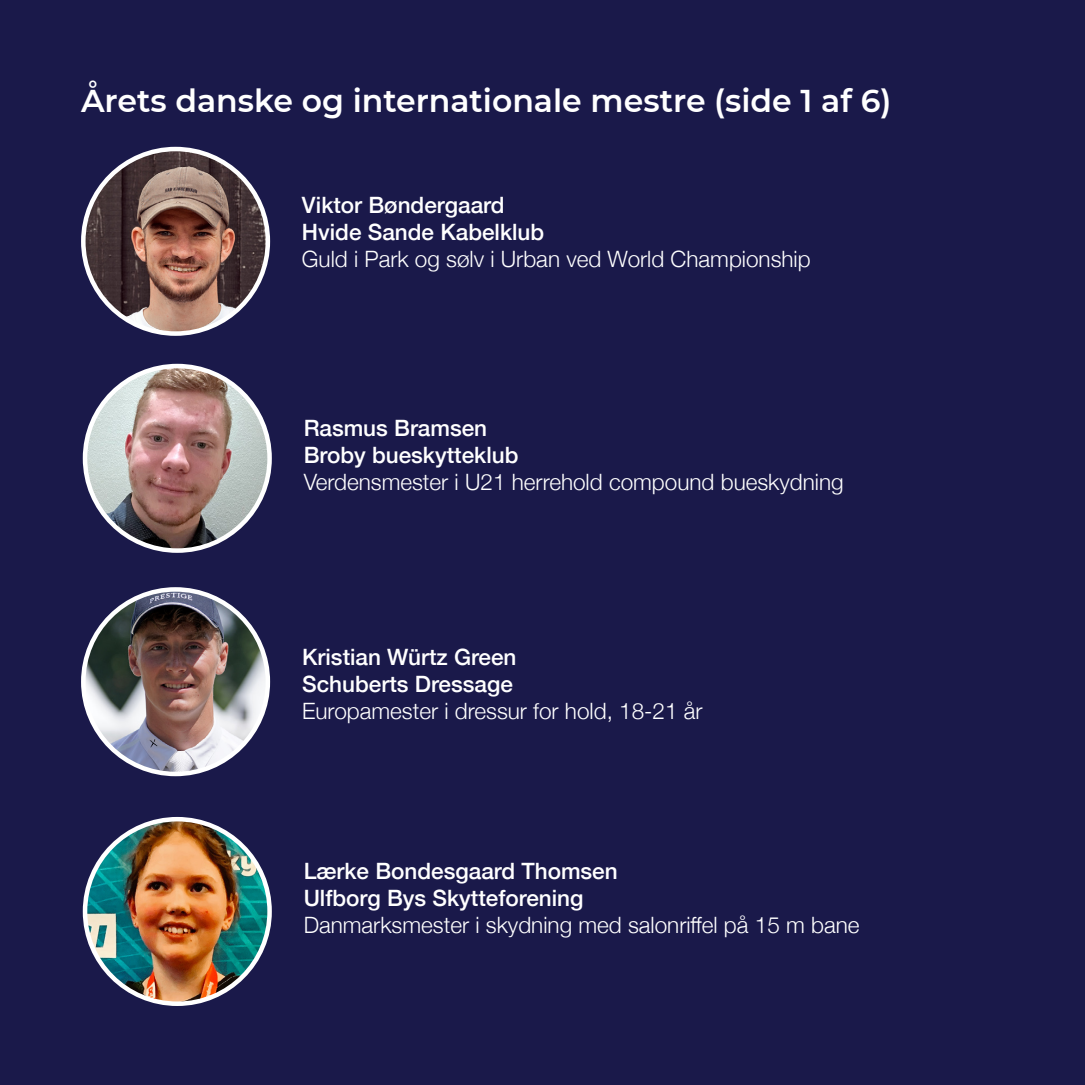
<style>
.page{position:relative;width:1085px;height:1085px;background:#fff}
.page>*{position:absolute;margin:0;border:0;box-sizing:border-box;transform-origin:0 0}
.t1{font:600 31.5px "Montserrat";color:#fff}
.t2{font:300 22.5px "Helvetica Neue";color:#fff}
.t3{font:500 22.5px "Helvetica Neue";color:#fff}
</style>
<div class="page">
<div style="left:0;top:0;width:1084px;height:1084px;background:#1a194a"></div>
<img style="left:85px;top:819px;width:184px;height:184px;border-radius:92px">
<div style="left:83px;top:816px;width:189px;height:189px;border:4px solid #fff;border-radius:50%"></div>
<img style="left:85px;top:366px;width:184px;height:184px;border-radius:92px">
<div style="left:83px;top:364px;width:189px;height:188px;border:4px solid #fff;border-radius:50%"></div>
<img style="left:83px;top:589px;width:185px;height:184px;border-radius:92px">
<div style="left:81px;top:587px;width:189px;height:189px;border:4px solid #fff;border-radius:50%"></div>
<img style="left:83px;top:149px;width:185px;height:184px;border-radius:92px">
<div style="left:81px;top:147px;width:189px;height:189px;border:4px solid #fff;border-radius:50%"></div>
<p class="t1" style="left:81px;top:78px;width:811px">Årets danske og internationale mestre (side 1 af 6)</p>
<p class="t3" style="left:302px;top:187px;width:204px">Viktor Bøndergaard</p>
<p class="t3" style="left:302px;top:214px;width:244px">Hvide Sande Kabelklub</p>
<p class="t2" style="left:302px;top:241px;width:510px">Guld i Park og sølv i Urban ved World Championship</p>
<p class="t3" style="left:303px;top:409px;width:185px">Rasmus Bramsen</p>
<p class="t3" style="left:303px;top:436px;width:216px">Broby bueskytteklub</p>
<p class="t2" style="left:303px;top:463px;width:541px">Verdensmester i U21 herrehold compound bueskydning</p>
<p class="t3" style="left:302px;top:638px;width:216px">Kristian Würtz Green</p>
<p class="t3" style="left:302px;top:665px;width:212px">Schuberts Dressage</p>
<p class="t2" style="left:302px;top:692px;width:402px">Europamester i dressur for hold, 18-21 år</p>
<p class="t3" style="left:303px;top:853px;width:315px">Lærke Bondesgaard Thomsen</p>
<p class="t3" style="left:303px;top:880px;width:281px">Ulfborg Bys Skytteforening</p>
<p class="t2" style="left:303px;top:906px;width:557px">Danmarksmester i skydning med salonriffel på 15 m bane</p>
</div>
